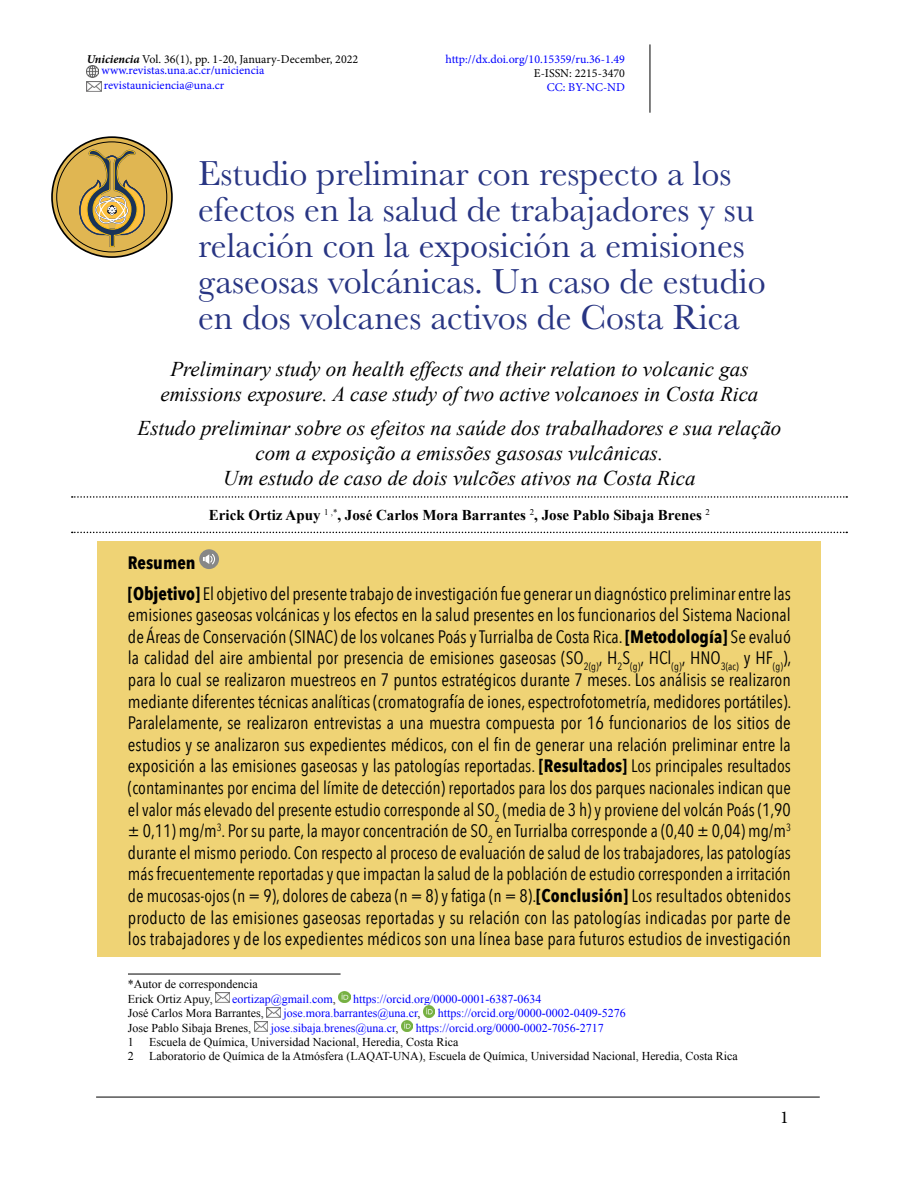
<style>
.page{position:relative;width:918px;height:1188px;background:#fff}
.page>*{position:absolute;margin:0;border:0;box-sizing:border-box;transform-origin:0 0}
.t1{font:36px/36px "Baskerville";color:#283583}
.t2{font:italic 21px/25.2px "Times New Roman";color:#000;text-align:center}
.t3{font:18px/21.6px "Avenir Next Condensed";color:#000}
.t4{font:18px "Minion Pro";color:#000}
.t5{font:700 15px "Times New Roman";color:#000}
.t6{font:12px/14.4px "Times New Roman";color:#000}
.t7{font:12px "Times New Roman";color:#00f}
.t8{font:12px/11.4px "Minion Pro";color:#000}
.t9{font:12px "Minion Pro";color:#00f}
.s1{font-weight:700;font-style:italic}
.s2{color:#00f}
.s3{font-weight:700}
.s4{color:#000}
</style>
<div class="page">
<hr style="left:96px;top:1097px;width:724px;height:1px;background:#000">
<hr style="left:650px;top:44px;width:1px;height:69px;background:#000">
<svg style="left:52px;top:137px;width:120px;height:120px;background:#c5a048"></svg>
<div style="left:51px;top:136px;width:122px;height:122px;border:2px solid #000;border-radius:50%"></div>
<svg style="left:79px;top:149px;width:67px;height:99px;background:#bb9d52"></svg>
<div style="left:97px;top:542px;width:724px;height:415px;background:#efd375"></div>
<svg style="left:72px;top:496px;width:775px;height:2px"></svg>
<svg style="left:72px;top:532px;width:775px;height:1px"></svg>
<svg style="left:87px;top:65px;width:12px;height:12px"></svg>
<img style="left:87px;top:81px;width:14px;height:11px">
<div style="left:199px;top:549px;width:20px;height:20px;background:#878787;border-radius:50%"></div>
<svg style="left:203px;top:554px;width:12px;height:10px"></svg>
<hr style="left:128px;top:974px;width:213px;height:1px;background:#000">
<svg style="left:216px;top:993px;width:13px;height:10px"></svg>
<svg style="left:339px;top:992px;width:11px;height:11px"></svg>
<svg style="left:267px;top:1007px;width:13px;height:10px"></svg>
<svg style="left:424px;top:1006px;width:11px;height:11px"></svg>
<img style="left:254px;top:1022px;width:14px;height:10px">
<svg style="left:402px;top:1020px;width:11px;height:12px"></svg>
<p class="t8" style="left:102px;top:53px;width:258px;text-indent:-15px"><span class="s1">Uniciencia</span> Vol. 36(1), pp. 1-20, January-December, 2022 <span class="s2">www.revistas.una.ac.cr/uniciencia</span></p>
<p class="t9" style="left:104px;top:77px;width:122px">revistauniciencia@una.cr</p>
<p class="t9" style="left:446px;top:51px;width:181px">http://dx.doi.org/10.15359/ru.36-1.49</p>
<p class="t8" style="left:534px;top:68px;width:93px">E-ISSN: 2215-3470</p>
<p class="t9" style="left:547px;top:80px;width:80px">CC: BY-NC-ND</p>
<h1 class="t1" style="left:198px;top:156px;width:569px">Estudio preliminar con respecto a los efectos en la salud de trabajadores y su relación con la exposición a emisiones gaseosas volcánicas. Un caso de estudio en dos volcanes activos de Costa Rica</h1>
<p class="t2" style="left:160px;top:356px;width:600px">Preliminary study on health effects and their relation to volcanic gas emissions exposure. A case study of two active volcanoes in Costa Rica</p>
<p class="t2" style="left:138px;top:415px;width:645px">Estudo preliminar sobre os efeitos na saúde dos trabalhadores e sua relação com a exposição a emissões gasosas vulcânicas.<br>Um estudo de caso de dois vulcões ativos na Costa Rica</p>
<p class="t5" style="left:209px;top:505px;width:503px">Erick Ortiz Apuy <sup>1</sup> <sup>,*</sup>, José Carlos Mora Barrantes <sup>2</sup>, Jose Pablo Sibaja Brenes <sup>2</sup></p>
<p class="t3" style="left:128px;top:547px;width:664px;line-height:30.6px"><span class="s3">Resumen<br>[Objetivo]</span> El objetivo del presente trabajo de investigación fue generar un diagnóstico preliminar entre las</p>
<p class="t3" style="left:128px;top:603px;width:665px;text-align:justify">emisiones gaseosas volcánicas y los efectos en la salud presentes en los funcionarios del Sistema Nacional de Áreas de Conservación (SINAC) de los volcanes Poás y Turrialba de Costa Rica. <span class="s3">[Metodología]</span> Se evaluó la calidad del aire ambiental por presencia de emisiones gaseosas (SO<sub>2(g)</sub>, H<sub>2</sub>S<sub>(g)</sub>, HCl<sub>(g)</sub>, HNO<sub>3(ac)</sub> y HF<sub>(g)</sub>), para lo cual se realizaron muestreos en 7 puntos estratégicos durante 7 meses. Los análisis se realizaron mediante diferentes técnicas analíticas (cromatografía de iones, espectrofotometría, medidores portátiles).<br>Paralelamente, se realizaron entrevistas a una muestra compuesta por 16 funcionarios de los sitios de estudios y se analizaron sus expedientes médicos, con el fin de generar una relación preliminar entre la exposición a las emisiones gaseosas y las patologías reportadas. <span class="s3">[Resultados]</span> Los principales resultados (contaminantes por encima del límite de detección) reportados para los dos parques nacionales indican que el valor más elevado del presente estudio corresponde al SO<sub>2</sub> (media de 3 h) y proviene del volcán Poás (1,90 ± 0,11) mg/m<sup>3</sup>. Por su parte, la mayor concentración de SO<sub>2</sub> en Turrialba corresponde a (0,40 ± 0,04) mg/m<sup>3 </sup>durante el mismo periodo. Con respecto al proceso de evaluación de salud de los trabajadores, las patologías más frecuentemente reportadas y que impactan la salud de la población de estudio corresponden a irritación de mucosas-ojos (n = 9), dolores de cabeza (n = 8) y fatiga (n = 8).<span class="s3">[Conclusión]</span> Los resultados obtenidos producto de las emisiones gaseosas reportadas y su relación con las patologías indicadas por parte de los trabajadores y de los expedientes médicos son una línea base para futuros estudios de investigación</p>
<p class="t6" style="left:128px;top:977px;width:131px">*Autor de correspondencia<br>Erick Ortiz Apuy,</p>
<p class="t7" style="left:232px;top:991px;width:105px">eortizap@gmail.com<span class="s4">,</span></p>
<p class="t7" style="left:353px;top:991px;width:190px">https://orcid.org/0000-0001-6387-0634</p>
<p class="t6" style="left:128px;top:1006px;width:137px">José Carlos Mora Barrantes,</p>
<p class="t7" style="left:283px;top:1005px;width:139px">jose.mora.barrantes@una.cr<span class="s4">,</span></p>
<p class="t7" style="left:438px;top:1005px;width:190px">https://orcid.org/0000-0002-0409-5276</p>
<p class="t6" style="left:128px;top:1020px;width:125px">Jose Pablo Sibaja Brenes,</p>
<p class="t7" style="left:271px;top:1020px;width:129px">jose.sibaja.brenes@una.cr<span class="s4">,</span></p>
<p class="t7" style="left:416px;top:1020px;width:190px">https://orcid.org/0000-0002-7056-2717</p>
<p class="t6" style="left:128px;top:1035px;width:7px">1</p>
<p class="t6" style="left:149px;top:1035px;width:311px">Escuela de Química, Universidad Nacional, Heredia, Costa Rica</p>
<p class="t6" style="left:128px;top:1049px;width:7px">2</p>
<p class="t6" style="left:149px;top:1049px;width:590px">Laboratorio de Química de la Atmósfera (LAQAT-UNA), Escuela de Química, Universidad Nacional, Heredia, Costa Rica</p>
<p class="t4" style="left:780px;top:1105px;width:10px">1</p>
</div>
